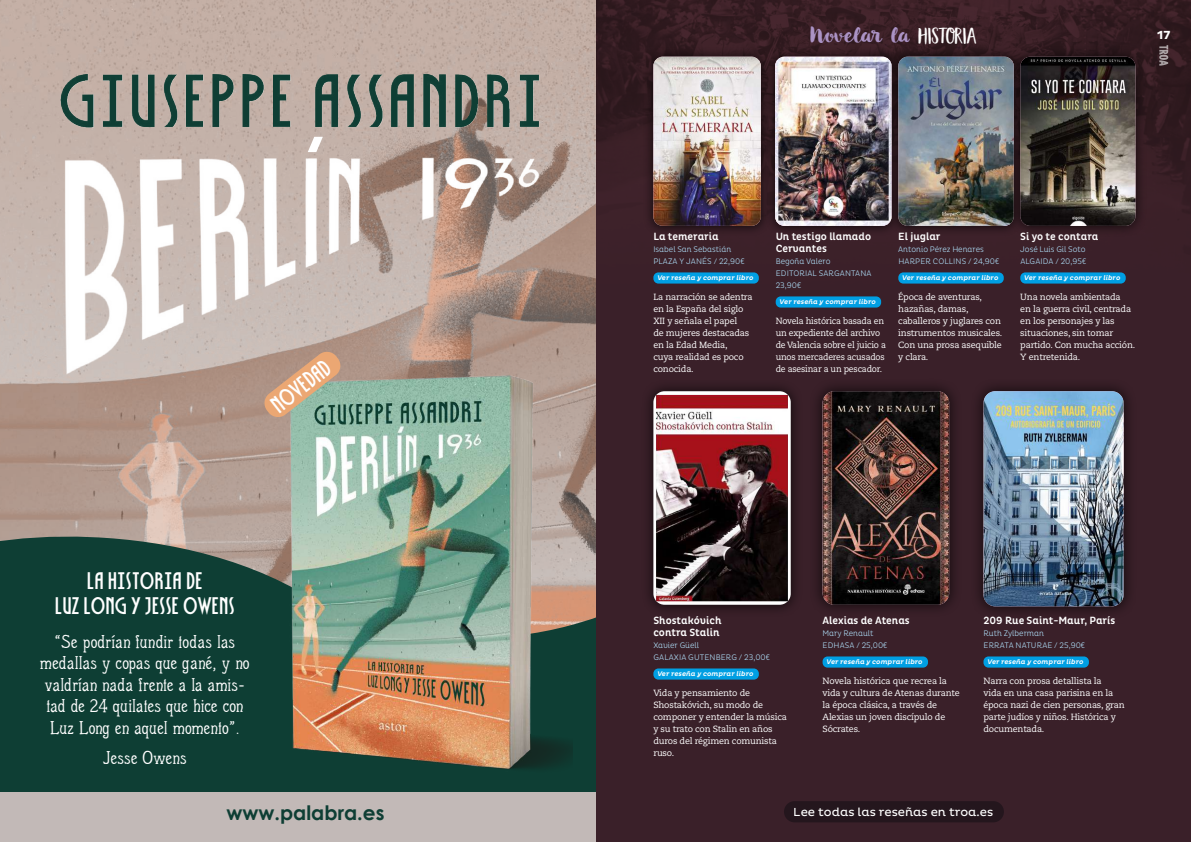
<style>
.page{position:relative;width:1191px;height:842px;background:#fff}
.page>*{position:absolute;margin:0;border:0;box-sizing:border-box;transform-origin:0 0}
.t1{font:64.8px "CC Dutch Courage Lite";color:#fff;scale:1.28 1}
.t2{font:21px/25.2px "CC Dutch Courage Lite";color:#fff;text-align:center}
.t3{font:21px "Botanica Script";color:#ab93c5}
.t4{font:700 20px "Century Gothic";color:#0e3e34}
.t5{font:18px/21.6px "Berolina";letter-spacing:.04em;color:#fff;text-align:center}
.t6{font:700 11.9px "Pluto";color:#fff}
.t7{font:11.8px "Pluto";color:#fff}
.t8{font:500 10.7px/12px "Pluto Cond";color:#fff}
.t9{font:9px/12px "Caecilia LT Std";letter-spacing:-.02em;color:#fff}
.t10{font:9px/12px "Caecilia LT Std";letter-spacing:-.02em;color:#fff;scale:.95 1}
.t11{font:300 8.2px/12px "Pluto Cond";color:#afdff9}
.t12{font:italic 500 6.9px "Pluto";color:#fff}
.s1{font-family:"Garden Grown Caps";color:#fff}
</style>
<div class="page">
<div style="left:595px;top:0;width:596px;height:842px;background:#3a2029"></div>
<img style="left:595px;top:0;width:596px;height:319px">
<div style="left:653px;top:272px;width:106px;height:12px;background:#009fe3;border-radius:5px"></div>
<div style="left:653px;top:668px;width:106px;height:12px;background:#009fe3;border-radius:5px"></div>
<div style="left:643px;top:46px;width:128px;height:190px;background:#000;opacity:.65"></div>
<img style="left:653px;top:57px;width:108px;height:169px">
<div style="left:641px;top:379px;width:162px;height:238px;background:#000;opacity:.65"></div>
<svg style="left:653px;top:391px;width:137px;height:214px;background:#eae8e8"></svg>
<img style="left:656px;top:395px;width:132px;height:206px">
<div style="left:1020px;top:272px;width:105px;height:12px;background:#009fe3;border-radius:5px"></div>
<div style="left:1009px;top:45px;width:137px;height:192px;background:#000;opacity:.65"></div>
<img style="left:1024px;top:57px;width:111px;height:169px">
<div style="left:775px;top:296px;width:106px;height:12px;background:#009fe3;border-radius:5px"></div>
<div style="left:822px;top:656px;width:106px;height:12px;background:#009fe3;border-radius:5px"></div>
<div style="left:765px;top:46px;width:136px;height:190px;background:#000;opacity:.65"></div>
<img style="left:775px;top:57px;width:113px;height:169px">
<div style="left:809px;top:378px;width:153px;height:240px;background:#000;opacity:.65"></div>
<img style="left:822px;top:391px;width:127px;height:214px">
<div style="left:898px;top:272px;width:105px;height:12px;background:#009fe3;border-radius:5px"></div>
<div style="left:888px;top:46px;width:136px;height:190px;background:#000;opacity:.65"></div>
<img style="left:898px;top:57px;width:115px;height:169px">
<svg style="left:1159px;top:45px;width:9px;height:21px"></svg>
<div style="left:784px;top:801px;width:220px;height:21px;background:#24161d;border-radius:11px"></div>
<svg style="left:0;top:0;width:595px;height:510px;background:#baa59a"></svg>
<svg style="left:0;top:510px;width:595px;height:282px;background:#264c42"></svg>
<img style="left:278px;top:365px;width:294px;height:410px">
<img style="left:40px;top:64px;width:517px;height:327px">
<div style="left:0;top:792px;width:595px;height:50px;background:#c2b9b7"></div>
<svg style="left:263px;top:350px;width:79px;height:69px;background:#bba283"></svg>
<div style="left:983px;top:656px;width:106px;height:12px;background:#009fe3;border-radius:5px"></div>
<div style="left:970px;top:378px;width:166px;height:241px;background:#000;opacity:.65"></div>
<img style="left:983px;top:391px;width:140px;height:215px">
<h1 class="t1" style="left:305px;top:134px;width:18px">‘</h1>
<h2 class="t2" style="left:266px;top:397px;width:70px;rotate:-38deg">NOVEDAD</h2>
<h2 class="t2" style="left:55px;top:568px;width:181px">LA HISTORIA DE<br>LUZ LONG Y JESSE OWENS</h2>
<h3 class="t5" style="left:40px;top:631px;width:211px">“Se podrían fundir todas las medallas y copas que gané, y no valdrían nada frente a la amis&shy;tad de 24 quilates que hice con<br>Luz Long en aquel momento”.</h3>
<h3 class="t5" style="left:103px;top:747px;width:85px">Jesse Owens</h3>
<h3 class="t4" style="left:226px;top:797px;width:159px">www.palabra.es</h3>
<h2 class="t3" style="left:809px;top:21px;width:168px">Novelar la <span class="s1">HISTORIA</span></h2>
<h3 class="t6" style="left:1157px;top:28px;width:15px">17</h3>
<p class="t8" style="left:653px;top:231px;width:67px">La temeraria</p>
<p class="t11" style="left:653px;top:243px;width:93px">Isabel San Sebastián<br>PLAZA Y JANÉS / 22,90€</p>
<p class="t12" style="left:657px;top:274px;width:98px">Ver reseña y comprar libro</p>
<p class="t9" style="left:653px;top:291px;width:101px">La narración se adentra en la España del siglo<br>XII y señala el papel<br>de mujeres destacadas en la Edad Media,<br>cuya realidad es poco conocida.</p>
<p class="t8" style="left:775px;top:231px;width:97px">Un testigo llamado<br>Cervantes</p>
<p class="t11" style="left:775px;top:255px;width:97px">Begoña Valero<br>EDITORIAL SARGANTANA<br>23,90€</p>
<p class="t12" style="left:779px;top:298px;width:98px">Ver reseña y comprar libro</p>
<p class="t10" style="left:775px;top:315px;width:118px">Novela histórica basada en un expediente del archivo de Valencia sobre el juicio a unos mercaderes acusados de asesinar a un pescador.</p>
<p class="t8" style="left:898px;top:231px;width:44px">El juglar</p>
<p class="t11" style="left:898px;top:243px;width:102px">Antonio Pérez Henares<br>HARPER COLLINS / 24,90€</p>
<p class="t12" style="left:902px;top:274px;width:98px">Ver reseña y comprar libro</p>
<p class="t9" style="left:898px;top:291px;width:106px">Época de aventuras, hazañas, damas, caballeros y juglares con instrumentos musicales.<br>Con una prosa asequible y clara.</p>
<p class="t8" style="left:1020px;top:231px;width:80px">Si yo te contara</p>
<p class="t11" style="left:1020px;top:243px;width:67px">José Luis Gil Soto<br>ALGAIDA / 20,95€</p>
<p class="t12" style="left:1024px;top:274px;width:98px">Ver reseña y comprar libro</p>
<p class="t9" style="left:1020px;top:291px;width:116px">Una novela ambientada<br>en la guerra civil, centrada en los personajes y las situaciones, sin tomar partido. Con mucha acción.<br>Y entretenida.</p>
<p class="t8" style="left:653px;top:615px;width:70px">Shostakóvich contra Stalin</p>
<p class="t11" style="left:653px;top:639px;width:118px">Xavier Güell<br>GALAXIA GUTENBERG / 23,00€</p>
<p class="t12" style="left:657px;top:670px;width:98px">Ver reseña y comprar libro</p>
<p class="t9" style="left:653px;top:687px;width:135px">Vida y pensamiento de<br>Shostakóvich, su modo de componer y entender la música y su trato con Stalin en años duros del régimen comunista ruso.</p>
<p class="t8" style="left:822px;top:615px;width:89px">Alexias de Atenas</p>
<p class="t11" style="left:822px;top:627px;width:66px">Mary Renault<br>EDHASA / 25,00€</p>
<p class="t12" style="left:826px;top:658px;width:98px">Ver reseña y comprar libro</p>
<p class="t9" style="left:822px;top:675px;width:139px">Novela histórica que recrea la vida y cultura de Atenas durante la época clásica, a través de<br>Alexias un joven discípulo de<br>Sócrates.</p>
<p class="t8" style="left:983px;top:615px;width:133px">209 Rue Saint-Maur, París</p>
<p class="t11" style="left:983px;top:627px;width:103px">Ruth Zylberman<br>ERRATA NATURAE / 25,90€</p>
<p class="t12" style="left:987px;top:658px;width:98px">Ver reseña y comprar libro</p>
<p class="t9" style="left:983px;top:675px;width:143px">Narra con prosa detallista la<br>vida en una casa parisina en la época nazi de cien personas, gran parte judíos y niños. Histórica y documentada.</p>
<h3 class="t7" style="left:793px;top:805px;width:201px">Lee todas las reseñas en troa.es</h3>
</div>
